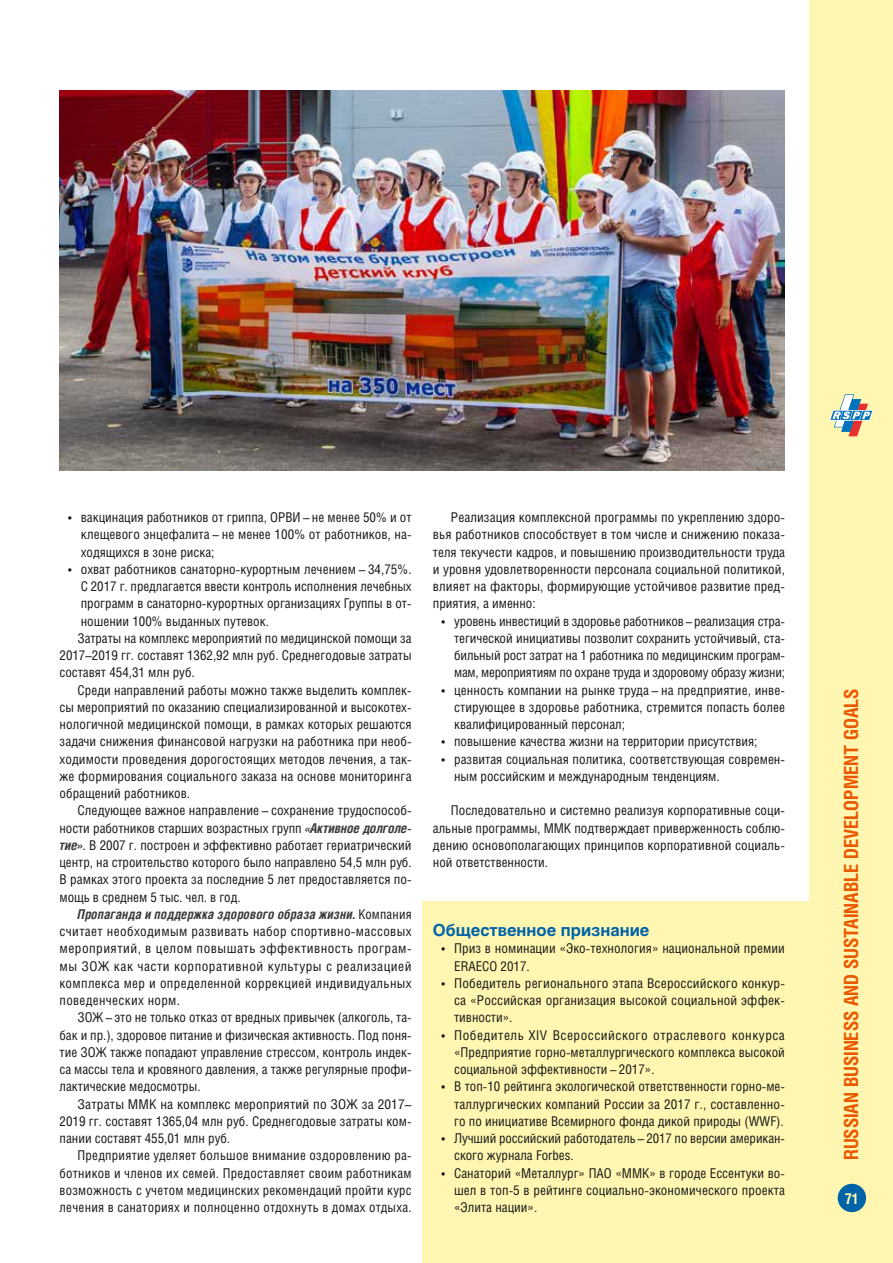
<style>
.page{position:relative;width:893px;height:1263px;background:#fff}
.page>*{position:absolute;margin:0;border:0;box-sizing:border-box;transform-origin:0 0}
.t1{font:700 19.5px "Helios Cond C";color:#ea5901}
.t2{font:700 16.5px "Helios C";color:#0063a8}
.t3{font:700 15px "Helios Cond C";color:#fff7b1}
.t4{font:13.5px/17.2px "Helios Cond C";color:#181716;text-align:justify}
.t5{font:13.5px "Helios Cond C";letter-spacing:.02em;color:#181716}
.t6{font:13.5px "Helios Cond C";letter-spacing:.035em;color:#181716}
.t7{font:13.5px "Helios Cond C";letter-spacing:.025em;color:#181716}
.t8{font:13.5px "Helios Cond C";letter-spacing:.03em;color:#181716}
.t9{font:italic 700 13.5px "Helios Cond C";letter-spacing:.015em;color:#3a3a39}
.s1{font-weight:700;font-style:italic;color:#3a3a39}
.s2{font-weight:400;font-style:normal;color:#181716}
</style>
<div class="page">
<div style="left:809px;top:0;width:84px;height:1263px;background:#fff7b1"></div>
<svg style="left:829px;top:394px;width:44px;height:42px"></svg>
<div style="left:838px;top:1184px;width:27px;height:27px;background:#0063a8;border-radius:50%"></div>
<div style="left:838px;top:1184px;width:28px;height:28px;border:1px solid #0063a8;border-radius:50%"></div>
<div style="left:422px;top:902px;width:387px;height:361px;background:#fff7b1"></div>
<img style="left:60px;top:90px;width:725px;height:380px">
<p class="t4" style="left:81px;top:508px;width:332px;text-indent:-13px">• вакцинация работников от гриппа, ОРВИ – не менее 50% и от клещевого энцефалита – не менее 100% от работников, на&shy;ходящихся в зоне риска;</p>
<p class="t4" style="left:68px;top:560px;width:345px">• охват работников санаторно-курортным лечением – 34,75%.</p>
<p class="t4" style="left:81px;top:577px;width:332px">С 2017 г. предлагается ввести контроль исполнения лечебных</p>
<p class="t4" style="left:81px;top:595px;width:332px">программ в санаторно-курортных организациях Группы в от-</p>
<p class="t4" style="left:81px;top:612px;width:190px">ношении 100% выданных путевок.</p>
<p class="t4" style="left:78px;top:629px;width:336px">Затраты на комплекс мероприятий по медицинской помощи за</p>
<p class="t4" style="left:60px;top:646px;width:354px">2017–2019 гг. составят 1362,92 млн руб. Среднегодовые затраты</p>
<p class="t4" style="left:60px;top:664px;width:137px">составят 454,31 млн руб.</p>
<p class="t4" style="left:78px;top:681px;width:336px">Среди направлений работы можно также выделить комплек-</p>
<p class="t4" style="left:60px;top:698px;width:354px">сы мероприятий по оказанию специализированной и высокотех-</p>
<p class="t4" style="left:60px;top:715px;width:354px">нологичной медицинской помощи, в рамках которых решаются</p>
<p class="t4" style="left:60px;top:733px;width:354px">задачи снижения финансовой нагрузки на работника при необ-</p>
<p class="t4" style="left:60px;top:750px;width:354px">ходимости проведения дорогостоящих методов лечения, а так-</p>
<p class="t4" style="left:60px;top:767px;width:354px">же формирования социального заказа на основе мониторинга</p>
<p class="t4" style="left:60px;top:784px;width:132px">обращений работников.</p>
<p class="t4" style="left:78px;top:802px;width:336px">Следующее важное направление – сохранение трудоспособ-</p>
<p class="t4" style="left:60px;top:819px;width:354px">ности работников старших возрастных групп <span class="s1">«Активное долголе-</span></p>
<p class="t4" style="left:60px;top:836px;width:354px"><span class="s1">тие»</span>. В 2007 г. построен и эффективно работает гериатрический</p>
<p class="t4" style="left:60px;top:853px;width:354px">центр, на строительство которого было направлено 54,5 млн руб.</p>
<p class="t4" style="left:60px;top:871px;width:354px">В рамках этого проекта за последние 5 лет предоставляется по-</p>
<p class="t4" style="left:60px;top:888px;width:183px">мощь в среднем 5 тыс. чел. в год.</p>
<p class="t9" style="left:78px;top:906px;width:336px">Пропаганда и поддержка здорового образа жизни. <span class="s2">Компания</span></p>
<p class="t8" style="left:60px;top:923px;width:354px">считает необходимым развивать набор спортивно-массовых</p>
<p class="t6" style="left:60px;top:940px;width:354px">мероприятий, в целом повышать эффективность програм-</p>
<p class="t6" style="left:60px;top:958px;width:354px">мы ЗОЖ как части корпоративной культуры с реализацией</p>
<p class="t7" style="left:60px;top:975px;width:354px">комплекса мер и определенной коррекцией индивидуальных</p>
<p class="t7" style="left:60px;top:992px;width:122px">поведенческих норм.</p>
<p class="t4" style="left:78px;top:1009px;width:336px">ЗОЖ – это не только отказ от вредных привычек (алкоголь, та-</p>
<p class="t4" style="left:60px;top:1026px;width:354px">бак и пр.), здоровое питание и физическая активность. Под поня-</p>
<p class="t4" style="left:60px;top:1043px;width:354px">тие ЗОЖ также попадают управление стрессом, контроль индек-</p>
<p class="t4" style="left:60px;top:1060px;width:354px">са массы тела и кровяного давления, а также регулярные профи-</p>
<p class="t4" style="left:60px;top:1078px;width:143px">лактические медосмотры.</p>
<p class="t4" style="left:78px;top:1095px;width:336px">Затраты ММК на комплекс мероприятий по ЗОЖ за 2017–</p>
<p class="t4" style="left:60px;top:1112px;width:354px">2019 гг. составят 1365,04 млн руб. Среднегодовые затраты ком-</p>
<p class="t4" style="left:60px;top:1129px;width:172px">пании составят 455,01 млн руб.</p>
<p class="t5" style="left:78px;top:1147px;width:336px">Предприятие уделяет большое внимание оздоровлению ра-</p>
<p class="t5" style="left:60px;top:1165px;width:354px">ботников и членов их семей. Предоставляет своим работникам</p>
<p class="t5" style="left:60px;top:1182px;width:354px">возможность с учетом медицинских рекомендаций пройти курс</p>
<p class="t5" style="left:60px;top:1199px;width:354px">лечения в санаториях и полноценно отдохнуть в домах отдыха.</p>
<p class="t4" style="left:433px;top:508px;width:354px;text-indent:18px">Реализация комплексной программы по укреплению здоро&shy;вья работников способствует в том числе и снижению показа&shy;теля текучести кадров, и повышению производительности труда и уровня удовлетворенности персонала социальной политикой, влияет на факторы, формирующие устойчивое развитие пред&shy;приятия, а именно:</p>
<p class="t4" style="left:454px;top:612px;width:332px;text-indent:-13px">• уровень инвестиций в здоровье работников – реализация стра&shy;тегической инициативы позволит сохранить устойчивый, ста&shy;бильный рост затрат на 1 работника по медицинским програм&shy;мам, мероприятиям по охране труда и здоровому образу жизни;</p>
<p class="t4" style="left:454px;top:681px;width:332px;text-indent:-13px">• ценность компании на рынке труда – на предприятие, инве&shy;стирующее в здоровье работника, стремится попасть более квалифицированный персонал;</p>
<p class="t4" style="left:441px;top:733px;width:318px">• повышение качества жизни на территории присутствия;</p>
<p class="t4" style="left:454px;top:750px;width:332px;text-indent:-13px">• развитая социальная политика, соответствующая современ&shy;ным российским и международным тенденциям.</p>
<p class="t4" style="left:433px;top:802px;width:354px;text-indent:18px">Последовательно и системно реализуя корпоративные соци&shy;альные программы, ММК подтверждает приверженность соблю&shy;дению основополагающих принципов корпоративной социаль&shy;ной ответственности.</p>
<p class="t2" style="left:433px;top:921px;width:218px">Общественное признание</p>
<p class="t4" style="left:454px;top:940px;width:332px;text-indent:-13px">• Приз в номинации «Эко-технология» национальной премии<br>ERAECO 2017.</p>
<p class="t4" style="left:454px;top:974px;width:332px;text-indent:-13px">• Победитель регионального этапа Всероссийского конкур&shy;са «Российская организация высокой социальной эффек&shy;тивности».</p>
<p class="t4" style="left:454px;top:1026px;width:332px;text-indent:-13px">• Победитель XIV Всероссийского отраслевого конкурса «Предприятие горно-металлургического комплекса высокой социальной эффективности – 2017».</p>
<p class="t4" style="left:454px;top:1078px;width:332px;text-indent:-13px">• В топ‑10 рейтинга экологической ответственности горно-ме&shy;таллургических компаний России за 2017 г., составленно&shy;го по инициативе Всемирного фонда дикой природы (WWF).</p>
<p class="t4" style="left:454px;top:1129px;width:332px;text-indent:-13px">• Лучший российский работодатель – 2017 по версии американ&shy;ского журнала Forbes.</p>
<p class="t4" style="left:454px;top:1164px;width:332px;text-indent:-13px">• Санаторий «Металлург» ПАО «ММК» в городе Ессентуки во&shy;шел в топ‑5 в рейтинге социально-экономического проекта «Элита нации».</p>
<h1 class="t1" style="left:840px;top:1160px;width:473px;rotate:-90deg">RUSSIAN BUSINESS AND SUSTAINABLE DEVELOPMENT GOALS</h1>
<p class="t3" style="left:845px;top:1189px;width:16px">71</p>
</div>
